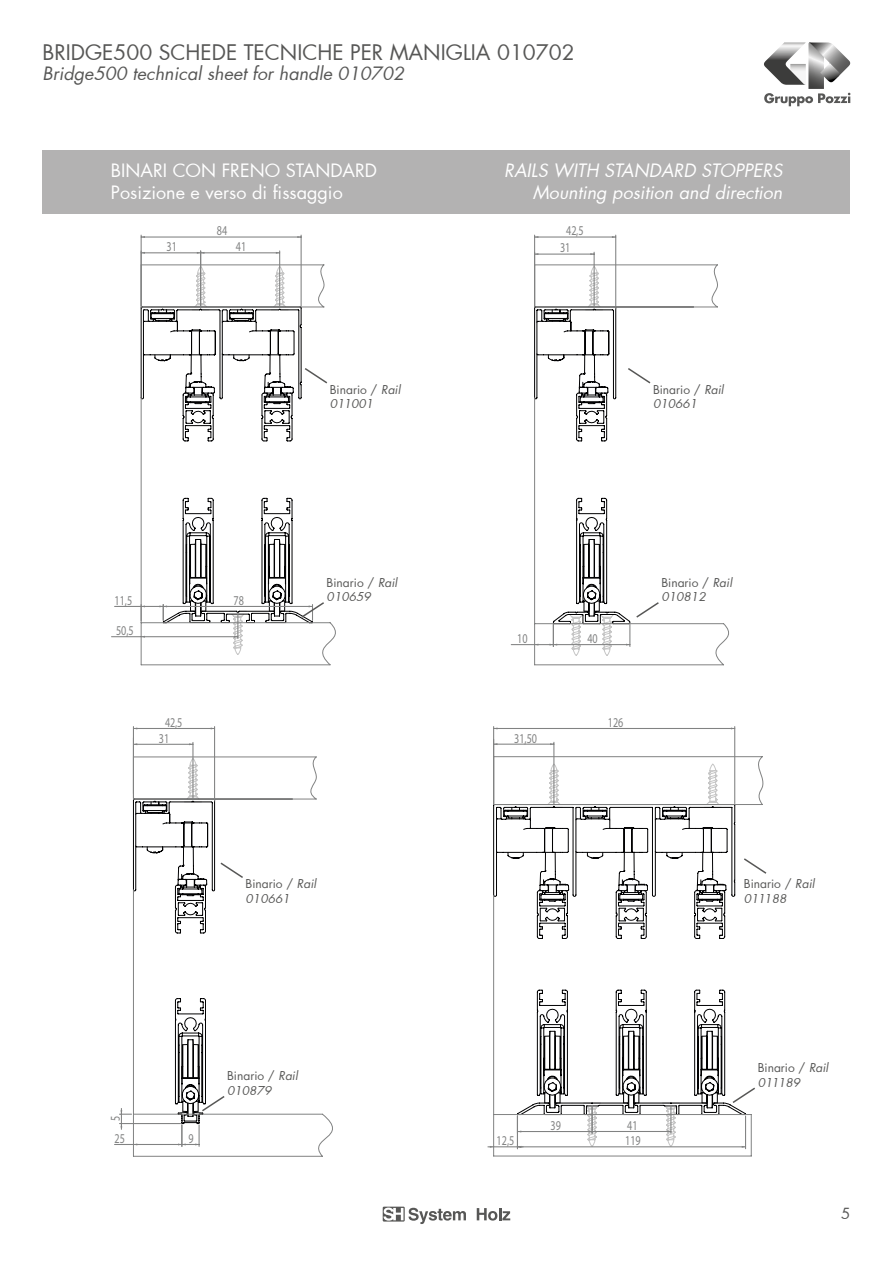
<style>
.page{position:relative;width:893px;height:1263px;background:#fff}
.page>*{position:absolute;margin:0;border:0;box-sizing:border-box;transform-origin:0 0}
.t1{font:21px "Futura";color:#575756}
.t2{font:italic 18px/22.5px "Futura";color:#fff;text-align:right}
.t3{font:18px/22.5px "Futura";color:#fff}
.t4{font:italic 18px "Futura";color:#575756}
.t5{font:15px "Futura";color:#575756}
.t6{font:13.5px "Myriad Pro";color:#818282;scale:.75 1}
.t7{font:italic 12px/14.4px "Futura";color:#575756}
.s1{font-style:normal}
</style>
<div class="page">
<svg style="left:383px;top:1206px;width:83px;height:18px"></svg>
<svg style="left:477px;top:1208px;width:33px;height:12px"></svg>
<svg style="left:764px;top:42px;width:86px;height:64px"></svg>
<svg style="left:133px;top:756px;width:200px;height:401px"></svg>
<hr style="left:192px;top:742px;width:1px;height:57px;background:#818282">
<hr style="left:133px;top:744px;width:60px;height:1px;background:#818282">
<hr style="left:133px;top:726px;width:1px;height:72px;background:#818282">
<hr style="left:214px;top:726px;width:1px;height:75px;background:#818282">
<hr style="left:133px;top:728px;width:82px;height:1px;background:#818282">
<svg style="left:140px;top:264px;width:196px;height:402px"></svg>
<hr style="left:141px;top:235px;width:1px;height:71px;background:#818282">
<hr style="left:301px;top:235px;width:1px;height:71px;background:#818282">
<hr style="left:141px;top:236px;width:160px;height:2px;background:#818282">
<hr style="left:141px;top:252px;width:60px;height:1px;background:#818282">
<hr style="left:200px;top:251px;width:1px;height:56px;background:#818282">
<hr style="left:279px;top:251px;width:1px;height:56px;background:#818282">
<hr style="left:201px;top:252px;width:79px;height:1px;background:#818282">
<div style="left:43px;top:150px;width:807px;height:64px;background:#b3b2b2"></div>
<svg style="left:534px;top:264px;width:195px;height:402px"></svg>
<hr style="left:594px;top:252px;width:1px;height:55px;background:#818282">
<hr style="left:535px;top:254px;width:59px;height:1px;background:#818282">
<hr style="left:534px;top:235px;width:1px;height:71px;background:#818282">
<hr style="left:615px;top:235px;width:1px;height:74px;background:#818282">
<hr style="left:535px;top:236px;width:81px;height:2px;background:#818282">
<svg style="left:493px;top:756px;width:271px;height:401px"></svg>
<hr style="left:493px;top:726px;width:1px;height:77px;background:#818282">
<hr style="left:734px;top:726px;width:1px;height:77px;background:#818282">
<hr style="left:494px;top:728px;width:241px;height:1px;background:#818282">
<hr style="left:553px;top:742px;width:1px;height:63px;background:#818282">
<hr style="left:494px;top:744px;width:60px;height:1px;background:#818282">
<hr style="left:517px;top:1116px;width:1px;height:33px;background:#818282">
<hr style="left:745px;top:1116px;width:1px;height:33px;background:#818282">
<svg style="left:112px;top:265px;width:217px;height:390px"></svg>
<svg style="left:511px;top:265px;width:183px;height:391px"></svg>
<svg style="left:115px;top:757px;width:178px;height:389px"></svg>
<svg style="left:488px;top:799px;width:279px;height:349px"></svg>
<h1 class="t1" style="left:43px;top:38px;width:534px">BRIDGE500 SCHEDE TECNICHE PER MANIGLIA 010702</h1>
<h2 class="t4" style="left:43px;top:61px;width:363px">Bridge500 technical sheet for handle 010702</h2>
<h2 class="t3" style="left:111px;top:159px;width:268px">BINARI CON FRENO STANDARD<br>Posizione e verso di fissaggio</h2>
<h2 class="t2" style="left:504px;top:159px;width:280px">RAILS WITH STANDARD STOPPERS<br>Mounting position and direction</h2>
<p class="t6" style="left:217px;top:222px;width:15px">84</p>
<p class="t6" style="left:167px;top:238px;width:15px">31</p>
<p class="t6" style="left:236px;top:238px;width:15px">41</p>
<p class="t6" style="left:566px;top:222px;width:25px">42,5</p>
<p class="t6" style="left:560px;top:240px;width:15px">31</p>
<p class="t7" style="left:330px;top:382px;width:72px"><span class="s1">Binario /</span> Rail<br>011001</p>
<p class="t7" style="left:653px;top:382px;width:72px"><span class="s1">Binario /</span> Rail<br>010661</p>
<p class="t6" style="left:115px;top:592px;width:25px">11,5</p>
<p class="t6" style="left:116px;top:622px;width:25px">50,5</p>
<p class="t6" style="left:165px;top:714px;width:25px">42,5</p>
<p class="t6" style="left:159px;top:730px;width:15px">31</p>
<p class="t6" style="left:234px;top:592px;width:15px">78</p>
<p class="t7" style="left:327px;top:575px;width:72px"><span class="s1">Binario /</span> Rail<br>010659</p>
<p class="t7" style="left:661px;top:575px;width:72px"><span class="s1">Binario /</span> Rail<br>010812</p>
<p class="t6" style="left:517px;top:630px;width:15px">10</p>
<p class="t6" style="left:514px;top:730px;width:32px">31,50</p>
<p class="t6" style="left:587px;top:630px;width:15px">40</p>
<p class="t6" style="left:608px;top:714px;width:22px">126</p>
<p class="t7" style="left:246px;top:876px;width:72px"><span class="s1">Binario /</span> Rail<br>010661</p>
<p class="t7" style="left:744px;top:876px;width:72px"><span class="s1">Binario /</span> Rail<br>011188</p>
<p class="t6" style="left:107px;top:1121px;width:8px;rotate:-90deg">5</p>
<p class="t6" style="left:115px;top:1130px;width:15px">25</p>
<p class="t6" style="left:188px;top:1130px;width:8px">9</p>
<p class="t7" style="left:227px;top:1068px;width:72px"><span class="s1">Binario /</span> Rail<br>010879</p>
<p class="t7" style="left:758px;top:1060px;width:72px"><span class="s1">Binario /</span> Rail<br>011189</p>
<p class="t6" style="left:497px;top:1132px;width:25px">12,5</p>
<p class="t6" style="left:550px;top:1117px;width:15px">39</p>
<p class="t6" style="left:627px;top:1117px;width:15px">41</p>
<p class="t6" style="left:625px;top:1132px;width:22px">119</p>
<p class="t5" style="left:841px;top:1203px;width:11px">5</p>
</div>
